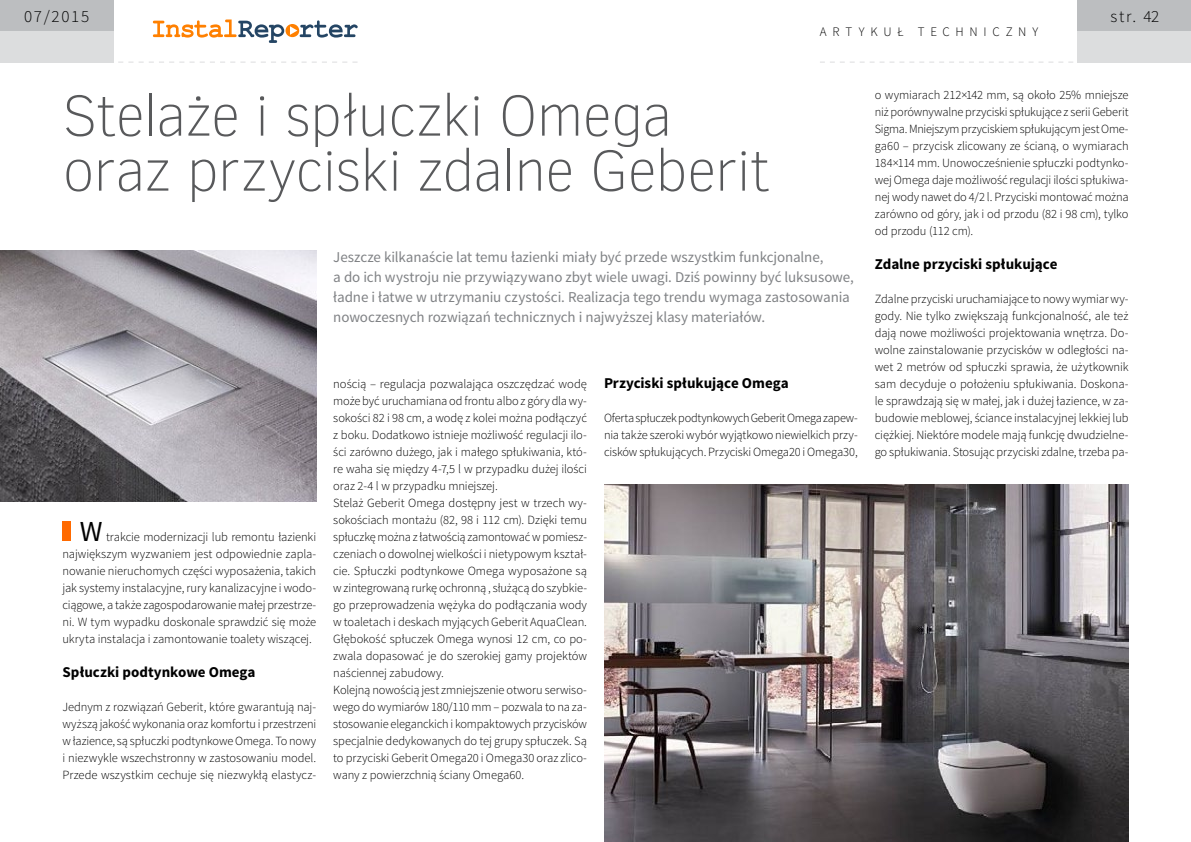
<style>
.page{position:relative;width:1191px;height:842px;background:#fff}
.page>*{position:absolute;margin:0;border:0;box-sizing:border-box;transform-origin:0 0}
.t1{font:100 59px/55px "Clear Sans";letter-spacing:-.025em;color:#58595b}
.t2{font:29px "Source Sans Pro";color:#000}
.t3{font:300 17px "Source Sans Pro";letter-spacing:.1em;color:#000}
.t4{font:15px/20px "Source Sans Pro";letter-spacing:-.01em;color:#808285}
.t5{font:700 15px "Source Sans Pro";color:#000}
.t6{font:300 13px "Source Sans Pro";letter-spacing:.44em;color:#000}
.t7{font:300 12.5px/17px "Source Sans Pro";letter-spacing:-.01em;color:#000;text-align:justify}
</style>
<div class="page">
<div style="left:1077px;top:0;width:114px;height:31px;background:#bcbec0"></div>
<div style="left:1077px;top:31px;width:114px;height:31px;background:#dcddde"></div>
<svg style="left:153px;top:20px;width:204px;height:23px"></svg>
<div style="left:0;top:0;width:113px;height:31px;background:#bcbec0"></div>
<div style="left:0;top:31px;width:113px;height:31px;background:#dcddde"></div>
<svg style="left:108px;top:62px;width:249px;height:1px"></svg>
<svg style="left:820px;top:62px;width:263px;height:1px"></svg>
<div style="left:63px;top:521px;width:8px;height:20px;background:#ff6a00"></div>
<img style="left:0;top:251px;width:316px;height:250px">
<img style="left:604px;top:484px;width:524px;height:358px">
<h3 class="t3" style="left:24px;top:6px;width:67px">07/2015</h3>
<h3 class="t3" style="left:1110px;top:6px;width:50px">str. 42</h3>
<p class="t6" style="left:820px;top:24px;width:220px">artykuł techniczny</p>
<h1 class="t1" style="left:62px;top:88px;width:709px">Stelaże i spłuczki Omega oraz przyciski zdalne Geberit</h1>
<p class="t4" style="left:333px;top:247px;width:522px">Jeszcze kilkanaście lat temu łazienki miały być przede wszystkim funkcjonalne,<br>a do ich wystroju nie przywiązywano zbyt wiele uwagi. Dziś powinny być luksusowe, ładne i łatwe w utrzymaniu czystości. Realizacja tego trendu wymaga zastosowania nowoczesnych rozwiązań technicznych i najwyższej klasy materiałów.</p>
<h2 class="t2" style="left:80px;top:514px;width:24px">W</h2>
<p class="t7" style="left:63px;top:529px;width:255px;text-indent:44px">trakcie modernizacji lub remontu łazienki największym wyzwaniem jest odpowiednie zapla&shy;nowanie nieruchomych części wyposażenia, takich jak systemy instalacyjne, rury kanalizacyjne i wodo&shy;ciągowe, a także zagospodarowanie małej przestrze&shy;ni. W tym wypadku doskonale sprawdzić się może ukryta instalacja i zamontowanie toalety wiszącej.</p>
<p class="t5" style="left:63px;top:663px;width:194px">Spłuczki podtynkowe Omega</p>
<p class="t7" style="left:63px;top:699px;width:255px">Jednym z rozwiązań Geberit, które gwarantują naj&shy;wyższą jakość wykonania oraz komfortu i przestrzeni w łazience, są spłuczki podtynkowe Omega. To nowy i niezwykle wszechstronny w zastosowaniu model.<br>Przede wszystkim cechuje się niezwykłą elastycz-</p>
<p class="t7" style="left:333px;top:376px;width:255px;text-align:left">nością – regulacja pozwalająca oszczędzać wodę może być uruchamiana od frontu albo z góry dla wy&shy;sokości 82 i 98 cm, a wodę z kolei można podłączyć z boku. Dodatkowo istnieje możliwość regulacji ilo&shy;ści zarówno dużego, jak i małego spłukiwania, któ&shy;re waha się między 4-7,5 l w przypadku dużej ilości oraz 2-4 l w przypadku mniejszej.<br>Stelaż Geberit Omega dostępny jest w trzech wy&shy;sokościach montażu (82, 98 i 112 cm). Dzięki temu spłuczkę można z łatwością zamontować w pomiesz&shy;czeniach o dowolnej wielkości i nietypowym kształ&shy;cie. Spłuczki podtynkowe Omega wyposażone są w zintegrowaną rurkę ochronną , służącą do szybkie&shy;go przeprowadzenia wężyka do podłączania wody w toaletach i deskach myjących Geberit AquaClean.<br>Głębokość spłuczek Omega wynosi 12 cm, co po&shy;zwala dopasować je do szerokiej gamy projektów naściennej zabudowy.<br>Kolejną nowością jest zmniejszenie otworu serwiso&shy;wego do wymiarów 180/110 mm – pozwala to na za&shy;stosowanie eleganckich i kompaktowych przycisków specjalnie dedykowanych do tej grupy spłuczek. Są to przyciski Geberit Omega20 i Omega30 oraz zlico&shy;wany z powierzchnią ściany Omega60.</p>
<p class="t5" style="left:604px;top:374px;width:186px">Przyciski spłukujące Omega</p>
<p class="t7" style="left:604px;top:410px;width:255px">Oferta spłuczek podtynkowych Geberit Omega zapew&shy;nia także szeroki wybór wyjątkowo niewielkich przy&shy;cisków spłukujących. Przyciski Omega20 i Omega30,</p>
<p class="t7" style="left:874px;top:87px;width:255px">o wymiarach 212×142 mm, są około 25% mniejsze niż porównywalne przyciski spłukujące z serii Geberit Sigma. Mniejszym przyciskiem spłukującym jest Ome&shy;ga60 – przycisk zlicowany ze ścianą, o wymiarach 184×114 mm. Unowocześnienie spłuczki podtynko&shy;wej Omega daje możliwość regulacji ilości spłukiwa&shy;nej wody nawet do 4/2 l. Przyciski montować można zarówno od góry, jak i od przodu (82 i 98 cm), tylko od przodu (112 cm).</p>
<p class="t5" style="left:874px;top:255px;width:184px">Zdalne przyciski spłukujące</p>
<p class="t7" style="left:874px;top:291px;width:255px">Zdalne przyciski uruchamiające to nowy wymiar wy&shy;gody. Nie tylko zwiększają funkcjonalność, ale też dają nowe możliwości projektowania wnętrza. Do&shy;wolne zainstalowanie przycisków w odległości na&shy;wet 2 metrów od spłuczki sprawia, że użytkownik sam decyduje o położeniu spłukiwania. Doskona&shy;le sprawdzają się w małej, jak i dużej łazience, w za&shy;budowie meblowej, ściance instalacyjnej lekkiej lub ciężkiej. Niektóre modele mają funkcję dwudzielne&shy;go spłukiwania. Stosując przyciski zdalne, trzeba pa-</p>
</div>
